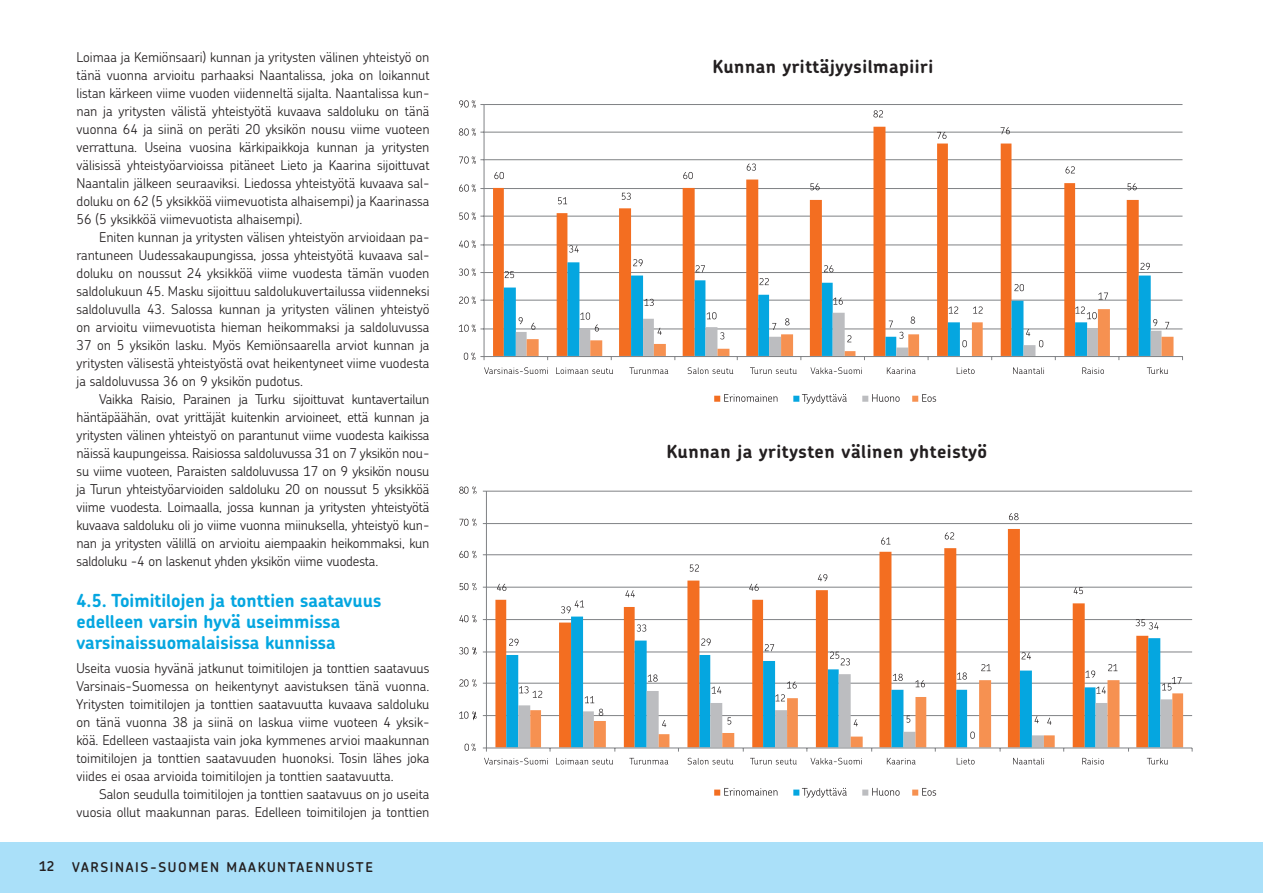
<style>
.page{position:relative;width:1263px;height:893px;background:#fff}
.page>*{position:absolute;margin:0;border:0;box-sizing:border-box;transform-origin:0 0}
.t1{font:700 18px/21px "Chevin";color:#05a6e0}
.t2{font:700 18px "Chevin";letter-spacing:.03em;color:#231f20}
.t3{font:300 13.5px/18px "Chevin";color:#231f20;text-align:justify}
.t4{font:600 13.5px "Chevin";letter-spacing:.12em;color:#231f20}
</style>
<div class="page">
<div style="left:0;top:842px;width:1263px;height:51px;background:#aae0f9"></div>
<hr style="left:486px;top:715px;width:706px;height:1px;background:#808285">
<hr style="left:486px;top:683px;width:706px;height:1px;background:#808285">
<hr style="left:486px;top:652px;width:706px;height:1px;background:#808285">
<hr style="left:486px;top:619px;width:706px;height:1px;background:#808285">
<hr style="left:486px;top:587px;width:706px;height:1px;background:#808285">
<hr style="left:486px;top:554px;width:706px;height:1px;background:#808285">
<hr style="left:486px;top:523px;width:706px;height:1px;background:#808285">
<hr style="left:486px;top:491px;width:706px;height:1px;background:#808285">
<svg style="left:495px;top:529px;width:653px;height:218px"></svg>
<svg style="left:506px;top:617px;width:653px;height:130px"></svg>
<hr style="left:486px;top:491px;width:1px;height:257px;background:#808285">
<hr style="left:486px;top:748px;width:706px;height:1px;background:#808285">
<svg style="left:497px;top:584px;width:9px;height:7px"></svg>
<svg style="left:625px;top:590px;width:10px;height:7px"></svg>
<svg style="left:690px;top:564px;width:9px;height:8px"></svg>
<svg style="left:749px;top:584px;width:10px;height:7px"></svg>
<svg style="left:818px;top:574px;width:9px;height:7px"></svg>
<svg style="left:881px;top:537px;width:9px;height:8px"></svg>
<svg style="left:945px;top:532px;width:9px;height:7px"></svg>
<svg style="left:1009px;top:513px;width:9px;height:7px"></svg>
<svg style="left:1073px;top:587px;width:10px;height:7px"></svg>
<svg style="left:561px;top:600px;width:23px;height:13px"></svg>
<svg style="left:637px;top:624px;width:9px;height:8px"></svg>
<svg style="left:1136px;top:619px;width:22px;height:10px"></svg>
<svg style="left:465px;top:744px;width:11px;height:7px"></svg>
<svg style="left:459px;top:711px;width:17px;height:10px"></svg>
<svg style="left:459px;top:679px;width:17px;height:8px"></svg>
<svg style="left:459px;top:647px;width:17px;height:7px"></svg>
<svg style="left:459px;top:615px;width:17px;height:7px"></svg>
<svg style="left:459px;top:583px;width:17px;height:7px"></svg>
<svg style="left:459px;top:551px;width:17px;height:8px"></svg>
<svg style="left:459px;top:519px;width:17px;height:8px"></svg>
<svg style="left:459px;top:486px;width:17px;height:9px"></svg>
<svg style="left:509px;top:638px;width:674px;height:114px"></svg>
<hr style="left:484px;top:329px;width:698px;height:1px;background:#808285">
<hr style="left:484px;top:300px;width:698px;height:1px;background:#808285">
<hr style="left:484px;top:272px;width:698px;height:1px;background:#808285">
<hr style="left:484px;top:245px;width:698px;height:1px;background:#808285">
<hr style="left:484px;top:216px;width:698px;height:1px;background:#808285">
<hr style="left:484px;top:188px;width:698px;height:1px;background:#808285">
<hr style="left:484px;top:159px;width:698px;height:1px;background:#808285">
<hr style="left:484px;top:132px;width:698px;height:1px;background:#808285">
<hr style="left:484px;top:104px;width:698px;height:1px;background:#808285">
<svg style="left:493px;top:127px;width:646px;height:229px"></svg>
<hr style="left:484px;top:105px;width:1px;height:252px;background:#808285">
<hr style="left:484px;top:356px;width:698px;height:1px;background:#808285">
<svg style="left:494px;top:172px;width:10px;height:7px"></svg>
<svg style="left:558px;top:197px;width:9px;height:7px"></svg>
<svg style="left:622px;top:193px;width:9px;height:7px"></svg>
<svg style="left:683px;top:172px;width:10px;height:7px"></svg>
<svg style="left:747px;top:164px;width:9px;height:7px"></svg>
<svg style="left:810px;top:183px;width:9px;height:7px"></svg>
<svg style="left:873px;top:110px;width:10px;height:7px"></svg>
<svg style="left:937px;top:132px;width:9px;height:7px"></svg>
<svg style="left:1000px;top:127px;width:10px;height:7px"></svg>
<svg style="left:1065px;top:166px;width:10px;height:7px"></svg>
<svg style="left:1127px;top:183px;width:10px;height:7px"></svg>
<svg style="left:569px;top:245px;width:10px;height:8px"></svg>
<svg style="left:505px;top:259px;width:668px;height:101px"></svg>
<svg style="left:464px;top:353px;width:21px;height:7px"></svg>
<svg style="left:459px;top:325px;width:25px;height:7px"></svg>
<svg style="left:459px;top:297px;width:25px;height:7px"></svg>
<svg style="left:459px;top:269px;width:25px;height:7px"></svg>
<svg style="left:459px;top:240px;width:25px;height:8px"></svg>
<svg style="left:459px;top:212px;width:25px;height:8px"></svg>
<svg style="left:459px;top:184px;width:25px;height:8px"></svg>
<svg style="left:459px;top:156px;width:25px;height:8px"></svg>
<svg style="left:459px;top:128px;width:25px;height:8px"></svg>
<svg style="left:459px;top:100px;width:25px;height:8px"></svg>
<svg style="left:484px;top:758px;width:684px;height:6px"></svg>
<svg style="left:484px;top:367px;width:684px;height:7px"></svg>
<svg style="left:714px;top:394px;width:222px;height:10px"></svg>
<svg style="left:714px;top:788px;width:222px;height:9px"></svg>
<p class="t3" style="left:77px;top:48px;width:355px">Loimaa ja Kemiönsaari) kunnan ja yritysten välinen yhteistyö on tänä vuonna arvioitu parhaaksi Naantalissa, joka on loikannut listan kärkeen viime vuoden viidenneltä sijalta. Naantalissa kun&shy;nan ja yritysten välistä yhteistyötä kuvaava saldoluku on tänä vuonna 64 ja siinä on peräti 20 yksikön nousu viime vuoteen verrattuna. Useina vuosina kärkipaikkoja kunnan ja yritysten välisissä yhteistyöarvioissa pitäneet Lieto ja Kaarina sijoittuvat Naantalin jälkeen seuraaviksi. Liedossa yhteistyötä kuvaava sal&shy;doluku on 62 (5 yksikköä viimevuotista alhaisempi) ja Kaarinassa 56 (5 yksikköä viimevuotista alhaisempi).</p>
<p class="t3" style="left:77px;top:228px;width:354px;text-indent:23px">Eniten kunnan ja yritysten välisen yhteistyön arvioidaan pa&shy;rantuneen Uudessakaupungissa, jossa yhteistyötä kuvaava sal&shy;doluku on noussut 24 yksikköä viime vuodesta tämän vuoden saldolukuun 45. Masku sijoittuu saldolukuvertailussa viidenneksi saldoluvulla 43. Salossa kunnan ja yritysten välinen yhteistyö on arvioitu viimevuotista hieman heikommaksi ja saldoluvussa 37 on 5 yksikön lasku. Myös Kemiönsaarella arviot kunnan ja yritysten välisestä yhteistyöstä ovat heikentyneet viime vuodesta ja saldoluvussa 36 on 9 yksikön pudotus.</p>
<p class="t3" style="left:77px;top:390px;width:354px;text-indent:23px">Vaikka Raisio, Parainen ja Turku sijoittuvat kuntavertailun häntäpäähän, ovat yrittäjät kuitenkin arvioineet, että kunnan ja yritysten välinen yhteistyö on parantunut viime vuodesta kaikissa näissä kaupungeissa. Raisiossa saldoluvussa 31 on 7 yksikön nou&shy;su viime vuoteen, Paraisten saldoluvussa 17 on 9 yksikön nousu ja Turun yhteistyöarvioiden saldoluku 20 on noussut 5 yksikköä viime vuodesta. Loimaalla, jossa kunnan ja yritysten yhteistyötä kuvaava saldoluku oli jo viime vuonna miinuksella, yhteistyö kun&shy;nan ja yritysten välillä on arvioitu aiempaakin heikommaksi, kun saldoluku -4 on laskenut yhden yksikön viime vuodesta.</p>
<h1 class="t1" style="left:77px;top:589px;width:306px">4.5. Toimitilojen ja tonttien saatavuus edelleen varsin hyvä useimmissa varsinaissuomalaisissa kunnissa</h1>
<p class="t3" style="left:77px;top:659px;width:354px">Useita vuosia hyvänä jatkunut toimitilojen ja tonttien saatavuus Varsinais-Suomessa on heikentynyt aavistuksen tänä vuonna.<br>Yritysten toimitilojen ja tonttien saatavuutta kuvaava saldoluku on tänä vuonna 38 ja siinä on laskua viime vuoteen 4 yksik&shy;köä. Edelleen vastaajista vain joka kymmenes arvioi maakunnan toimitilojen ja tonttien saatavuuden huonoksi. Tosin lähes joka viides ei osaa arvioida toimitilojen ja tonttien saatavuutta.</p>
<p class="t3" style="left:77px;top:785px;width:354px;text-align:right">Salon seudulla toimitilojen ja tonttien saatavuus on jo useita vuosia ollut maakunnan paras. Edelleen toimitilojen ja tonttien</p>
<p class="t4" style="left:39px;top:857px;width:17px">12</p>
<p class="t4" style="left:72px;top:858px;width:302px">VARSINAIS-SUOMEN MAAKUNTAENNUSTE</p>
<h1 class="t2" style="left:713px;top:55px;width:222px">Kunnan yrittäjyysilmapiiri</h1>
<h1 class="t2" style="left:667px;top:440px;width:322px">Kunnan ja yritysten välinen yhteistyö</h1>
</div>
